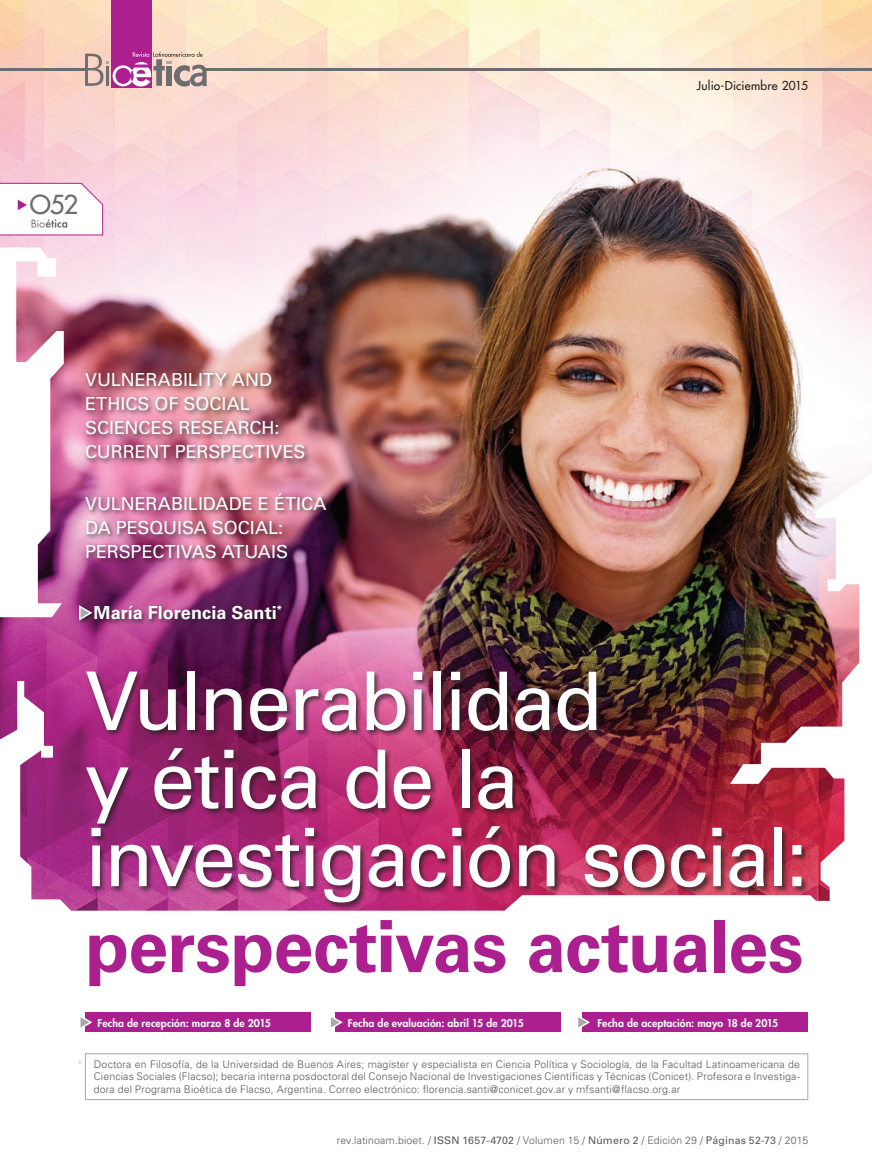
<style>
.page{position:relative;width:872px;height:1170px;background:#fff}
.page>*{position:absolute;margin:0;border:0;box-sizing:border-box;transform-origin:0 0}
.titulo_1{font:81px/78px "Univers LT Std";letter-spacing:-.035em;color:#fff}
.titulo_2{font:700 72px "Univers LT Std";letter-spacing:-.015em;color:#ab208e}
.t1{font:500 25.5px "Futura Std";color:#6c6d70}
.titulo_small{font:18px/24px "Univers LT Std";color:#fff}
.t2{font:700 18px "Univers LT Std";letter-spacing:.005em;color:#fff}
.t3{font:500 12px "Futura Std";letter-spacing:.015em;color:#231f20}
.texto_datos_autor{font:300 10.5px/12.8px "Univers LT Std";letter-spacing:.015em;color:#57585a;text-align:justify}
.t4{font:800 10.5px "Futura Std";letter-spacing:.01em;color:#fff}
.titulo_small-2{font:300 10.5px "Univers LT Std";color:#c7c8ca}
.s1{font-weight:400}
</style>
<div class="page">
<img style="left:0;top:0;width:872px;height:910px">
<div style="left:111px;top:0;width:41px;height:88px;background:#ab208e"></div>
<hr style="left:0;top:68px;width:88px;height:2px;background:#6c6d70">
<hr style="left:204px;top:68px;width:668px;height:2px;background:#6c6d70">
<svg style="left:85px;top:52px;width:122px;height:35px"></svg>
<svg style="left:0;top:182px;width:103px;height:54px"></svg>
<div style="left:85px;top:1053px;width:723px;height:46px;background:#fff;border:1px solid #a8a9ad"></div>
<div style="left:335px;top:1012px;width:226px;height:19px;background:#ab208e"></div>
<div style="left:85px;top:1012px;width:225px;height:19px;background:#ab208e"></div>
<svg style="left:331px;top:1017px;width:12px;height:11px"></svg>
<svg style="left:80px;top:1017px;width:13px;height:10px"></svg>
<div style="left:583px;top:1012px;width:225px;height:19px;background:#ab208e"></div>
<svg style="left:578px;top:1013px;width:12px;height:18px"></svg>
<div style="left:92px;top:603px;width:196px;height:23px;background:#231f20;opacity:.75"></div>
<div style="left:77px;top:603px;width:21px;height:23px;background:#231f20;opacity:.75"></div>
<svg style="left:78px;top:604px;width:16px;height:17px"></svg>
<div style="left:85px;top:670px;width:723px;height:240px;background:#231f20;opacity:.75"></div>
<div style="left:83px;top:370px;width:228px;height:94px;background:#231f20;opacity:.75"></div>
<div style="left:83px;top:491px;width:250px;height:74px;background:#231f20;opacity:.75"></div>
<p class="t1" style="left:30px;top:189px;width:50px">O52</p>
<p class="t3" style="left:697px;top:78px;width:113px">Julio-Diciembre 2015</p>
<p class="titulo_small" style="left:85px;top:367px;width:222px">VULNERABILITY AND<br>ETHICS OF SOCIAL<br>SCIENCES RESEARCH:<br>CURRENT PERSPECTIVES</p>
<p class="titulo_small" style="left:85px;top:492px;width:243px">VULNERABILIDADE E ÉTICA<br>DA PESQUISA SOCIAL:<br>PERSPECTIVAS ATUAIS</p>
<p class="t2" style="left:94px;top:602px;width:190px">María Florencia Santi<sup>*</sup></p>
<p class="titulo_1" style="left:85px;top:662px;width:724px">Vulnerabilidad<br>y ética de la investigación social:</p>
<p class="titulo_2" style="left:85px;top:904px;width:720px">perspectivas actuales</p>
<p class="t4" style="left:97px;top:1015px;width:175px">Fecha de recepción: marzo 8 de 2015</p>
<p class="t4" style="left:348px;top:1015px;width:177px">Fecha de evaluación: abril 15 de 2015</p>
<p class="t4" style="left:597px;top:1015px;width:182px">Fecha de aceptación: mayo 18 de 2015</p>
<p class="titulo_small-2" style="left:77px;top:1057px;width:7px">*</p>
<p class="texto_datos_autor" style="left:94px;top:1057px;width:707px">Doctora en Filosofía, de la Universidad de Buenos Aires; magíster y especialista en Ciencia Política y Sociología, de la Facultad Latinoamericana de Ciencias Sociales (Flacso); becaria interna posdoctoral del Consejo Nacional de Investigaciones Científicas y Técnicas (Conicet). Profesora e Investiga&shy;dora del Programa Bioética de Flacso, Argentina. Correo electrónico: florencia.santi@conicet.gov.ar y mfsanti@flacso.org.ar</p>
<p class="texto_datos_autor" style="left:337px;top:1133px;width:473px">rev.latinoam.bioet. / <span class="s1">ISSN 1657-4702</span> / Volumen 15 / <span class="s1">Número 2</span> / Edición 29 / <span class="s1">Páginas 52-73</span> / 2015</p>
</div>
